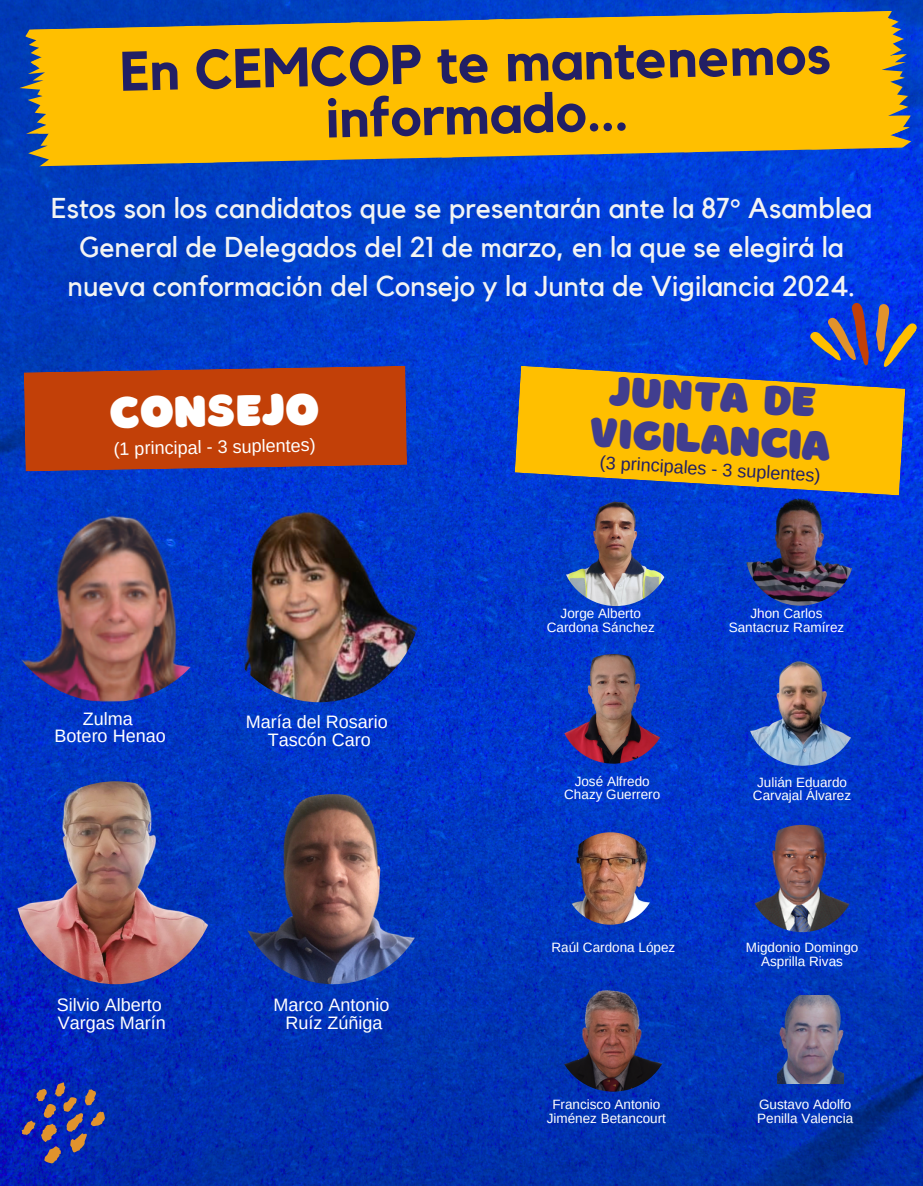
<style>
.page{position:relative;width:923px;height:1186px;background:#fff}
.page>*{position:absolute;margin:0;border:0;box-sizing:border-box;transform-origin:0 0}
.t1{font:700 55.05px/51.9px "Kollektif";color:#221f64;text-align:center}
.t2{font:45.9px "Borsok";color:#fff}
.t3{font:42.75px/42.8px "Borsok";color:#413e8f;text-align:center}
.t4{font:28.65px/39.2px "Kollektif";color:#f3f4f3;text-align:center}
.t5{font:18px/18px "Arimo";color:#fff;text-align:center}
.t6{font:18px "Arimo";color:#221f64}
.t7{font:13.5px "Arimo";color:#fff}
</style>
<div class="page">
<img style="left:0;top:0;width:922px;height:1186px">
<svg style="left:24px;top:366px;width:383px;height:105px;background:#b53f14"></svg>
<svg style="left:514px;top:366px;width:391px;height:129px;background:#d2a726"></svg>
<svg style="left:25px;top:10px;width:888px;height:157px;background:#d8ab1e"></svg>
<svg style="left:11px;top:1073px;width:104px;height:97px;background:#2233a2"></svg>
<svg style="left:805px;top:301px;width:113px;height:72px;background:#394db0"></svg>
<img style="left:0;top:478px;width:221px;height:224px">
<img style="left:238px;top:794px;width:190px;height:190px;border-radius:50%">
<img style="left:218px;top:499px;width:203px;height:203px;border-radius:50%">
<img style="left:14px;top:781px;width:203px;height:203px;border-radius:50%">
<img style="left:777px;top:995px;width:66px;height:88px">
<img style="left:560px;top:495px;width:111px;height:110px;border-radius:50%">
<img style="left:745px;top:495px;width:110px;height:111px;border-radius:50%">
<img style="left:558px;top:654px;width:110px;height:110px;border-radius:50%">
<img style="left:564px;top:832px;width:92px;height:93px;border-radius:50%">
<img style="left:745px;top:653px;width:113px;height:113px;border-radius:50%">
<img style="left:748px;top:825px;width:107px;height:107px;border-radius:50%">
<img style="left:556px;top:977px;width:114px;height:114px;border-radius:50%">
<p class="t1" style="left:120px;top:45px;width:712px;rotate:-1deg">En CEMCOP te mantenemos informado...</p>
<p class="t4" style="left:51px;top:190px;width:822px">Estos son los candidatos que se presentarán ante la 87° Asamblea<br>General de Delegados del 21 de marzo, en la que se elegirá la nueva conformación del Consejo y la Junta de Vigilancia 2024.</p>
<p class="t2" style="left:109px;top:385px;width:212px;rotate:-1deg">CONSEJO</p>
<p class="t5" style="left:113px;top:440px;width:203px;rotate:-1deg">(1 principal - 3 suplentes)</p>
<p class="t5" style="left:55px;top:710px;width:113px;line-height:16.8px">Zulma<br>Botero Henao</p>
<p class="t5" style="left:246px;top:713px;width:143px">María del Rosario<br>Tascón Caro</p>
<p class="t5" style="left:57px;top:995px;width:110px;text-align:left">Silvio Alberto<br>Vargas Marín</p>
<h4 class="t5" style="left:273px;top:995px;width:117px">Marco Antonio<br>Ruíz Zúñiga</h4>
<p class="t3" style="left:592px;top:368px;width:243px;rotate:3deg">JUNTA DE<br>VIGILANCIA</p>
<p class="t6" style="left:600px;top:453px;width:222px;rotate:3deg">(3 principales - 3 suplentes)</p>
<h4 class="t7" style="left:560px;top:606px;width:82px">Jorge Alberto</h4>
<p class="t7" style="left:546px;top:619px;width:110px">Cardona Sánchez</p>
<h4 class="t7" style="left:574px;top:774px;width:76px">José Alfredo</h4>
<p class="t7" style="left:564px;top:787px;width:97px">Chazy Guerrero</p>
<h4 class="t7" style="left:750px;top:606px;width:74px">Jhon Carlos</h4>
<p class="t7" style="left:728px;top:619px;width:117px">Santacruz Ramírez</p>
<p class="t7" style="left:757px;top:774px;width:92px">Julián Eduardo</p>
<p class="t7" style="left:753px;top:788px;width:100px">Carvajal Álvarez</p>
<p class="t7" style="left:551px;top:940px;width:125px">Raúl Cardona López</p>
<p class="t7" style="left:745px;top:940px;width:114px">Migdonio Domingo</p>
<p class="t7" style="left:761px;top:953px;width:83px">Asprilla Rivas</p>
<p class="t7" style="left:552px;top:1097px;width:109px">Francisco Antonio</p>
<p class="t7" style="left:546px;top:1110px;width:121px">Jiménez Betancourt</p>
<p class="t7" style="left:759px;top:1097px;width:94px">Gustavo Adolfo</p>
<p class="t7" style="left:757px;top:1110px;width:97px">Penilla Valencia</p>
</div>
